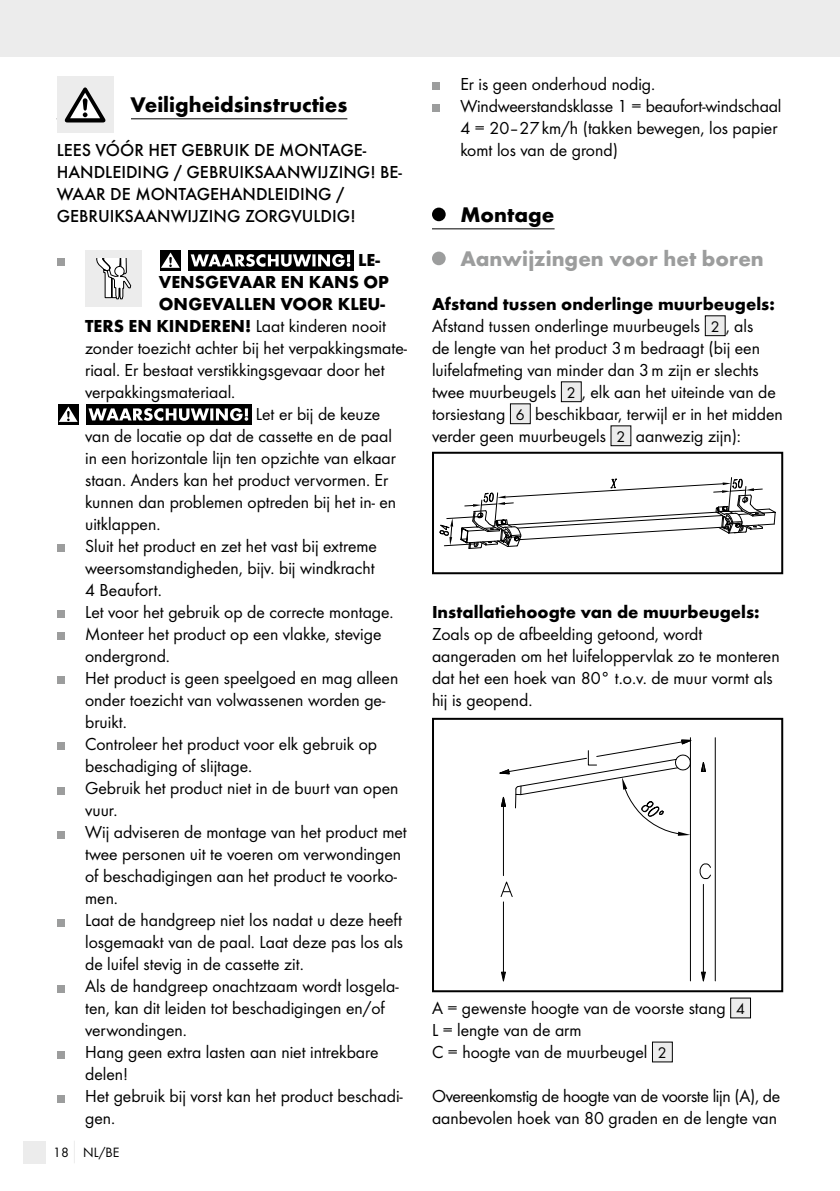
<style>
.page{position:relative;width:840px;height:1191px;background:#fff}
.page>*{position:absolute;margin:0;border:0;box-sizing:border-box;transform-origin:0 0}
.t1{font:700 22px "Futura";color:#000}
.t2{font:700 22px "Futura";color:#9c9d9d}
.t3{font:18px/22px "Futura Boo";color:#000}
.t4{font:500 18px/22px "Futura";color:#000}
.t5{font:700 18px/22px "Futura";color:#000}
.t6{font:18px/22px "Futura Boo";letter-spacing:-.02em;color:#000}
.t7{font:14px "Futura Boo";color:#000}
.s1{font-family:"Futura";font-weight:700}
.s2{font-size:16px}
</style>
<div class="page">
<div style="left:0;top:0;width:839px;height:57px;background:#ececec"></div>
<div style="left:23px;top:1140px;width:22px;height:23px;background:#ececec"></div>
<svg style="left:74px;top:1141px;width:1px;height:22px"></svg>
<hr style="left:57px;top:118px;width:290px;height:1px;background:#000">
<div style="left:113px;top:77px;width:17px;height:56px;background:#fff"></div>
<div style="left:57px;top:77px;width:56px;height:56px;background:#ececec"></div>
<svg style="left:65px;top:87px;width:40px;height:35px"></svg>
<div style="left:57px;top:258px;width:7px;height:8px;background:#9c9d9d"></div>
<div style="left:85px;top:250px;width:57px;height:57px;background:#ececec"></div>
<svg style="left:96px;top:258px;width:35px;height:41px"></svg>
<div style="left:160px;top:250px;width:21px;height:20px;background:#000"></div>
<svg style="left:161px;top:252px;width:19px;height:16px"></svg>
<div style="left:188px;top:250px;width:165px;height:20px;background:#000"></div>
<svg style="left:190px;top:254px;width:160px;height:13px"></svg>
<div style="left:58px;top:404px;width:20px;height:20px;background:#000"></div>
<svg style="left:59px;top:406px;width:19px;height:16px"></svg>
<div style="left:86px;top:404px;width:165px;height:20px;background:#000"></div>
<svg style="left:88px;top:408px;width:160px;height:13px"></svg>
<div style="left:57px;top:544px;width:7px;height:8px;background:#9c9d9d"></div>
<div style="left:57px;top:610px;width:7px;height:8px;background:#9c9d9d"></div>
<div style="left:57px;top:632px;width:7px;height:8px;background:#9c9d9d"></div>
<div style="left:57px;top:676px;width:7px;height:8px;background:#9c9d9d"></div>
<div style="left:57px;top:742px;width:7px;height:8px;background:#9c9d9d"></div>
<div style="left:57px;top:786px;width:7px;height:8px;background:#9c9d9d"></div>
<div style="left:57px;top:830px;width:7px;height:8px;background:#9c9d9d"></div>
<div style="left:57px;top:918px;width:7px;height:8px;background:#9c9d9d"></div>
<div style="left:57px;top:984px;width:7px;height:8px;background:#9c9d9d"></div>
<div style="left:57px;top:1050px;width:7px;height:8px;background:#9c9d9d"></div>
<div style="left:57px;top:1094px;width:7px;height:8px;background:#9c9d9d"></div>
<hr style="left:432px;top:228px;width:122px;height:1px;background:#000">
<div style="left:432px;top:82px;width:7px;height:8px;background:#9c9d9d"></div>
<div style="left:432px;top:104px;width:7px;height:8px;background:#9c9d9d"></div>
<div style="left:432px;top:208px;width:13px;height:13px;background:#000;border-radius:50%"></div>
<div style="left:432px;top:252px;width:13px;height:13px;background:#9c9d9d;border-radius:50%"></div>
<div style="left:705px;top:316px;width:19px;height:20px;background:#ececec"></div>
<div style="left:704px;top:315px;width:21px;height:21px;border:1px solid #000"></div>
<div style="left:561px;top:382px;width:20px;height:20px;background:#ececec"></div>
<div style="left:560px;top:381px;width:21px;height:21px;border:1px solid #000"></div>
<div style="left:510px;top:404px;width:20px;height:20px;background:#ececec"></div>
<div style="left:509px;top:403px;width:21px;height:21px;border:1px solid #000"></div>
<div style="left:610px;top:426px;width:20px;height:20px;background:#ececec"></div>
<svg style="left:439px;top:477px;width:336px;height:72px"></svg>
<div style="left:432px;top:452px;width:350px;height:122px;border:2px solid #000"></div>
<hr style="left:714px;top:737px;width:1px;height:244px;background:#000">
<hr style="left:689px;top:737px;width:1px;height:244px;background:#000">
<hr style="left:503px;top:902px;width:1px;height:79px;background:#000">
<hr style="left:702px;top:884px;width:1px;height:97px;background:#000">
<svg style="left:501px;top:971px;width:5px;height:10px"></svg>
<svg style="left:700px;top:971px;width:5px;height:10px"></svg>
<svg style="left:500px;top:881px;width:12px;height:16px"></svg>
<hr style="left:503px;top:797px;width:1px;height:78px;background:#000">
<svg style="left:699px;top:863px;width:11px;height:16px"></svg>
<svg style="left:700px;top:762px;width:5px;height:10px"></svg>
<svg style="left:499px;top:739px;width:193px;height:97px"></svg>
<div style="left:432px;top:718px;width:350px;height:274px;border:2px solid #000"></div>
<div style="left:730px;top:998px;width:20px;height:20px;background:#ececec"></div>
<div style="left:652px;top:1042px;width:20px;height:20px;background:#ececec"></div>
<p class="t1" style="left:130px;top:91px;width:218px">Veiligheidsinstructies</p>
<p class="t4" style="left:57px;top:139px;width:346px">LEES VÓÓR HET GEBRUIK DE MONTAGE-HANDLEIDING / GEBRUIKSAANWIJZING! BE-WAAR DE MONTAGEHANDLEIDING / GEBRUIKSAANWIJZING ZORGVULDIG!</p>
<p class="t5" style="left:159px;top:249px;width:231px;text-indent:199px">LE-<br>VENSGEVAAR EN KANS OP<br>ONGEVALLEN VOOR KLEU-</p>
<p class="t3" style="left:85px;top:315px;width:302px"><span class="s1">TERS EN KINDEREN!</span> Laat kinderen nooit</p>
<p class="t3" style="left:85px;top:337px;width:323px">zonder toezicht achter bij het verpakkingsmate-</p>
<p class="t3" style="left:85px;top:359px;width:301px">riaal. Er bestaat verstikkingsgevaar door het</p>
<p class="t3" style="left:85px;top:381px;width:152px">verpakkingsmateriaal.</p>
<p class="t3" style="left:256px;top:403px;width:126px">Let er bij de keuze</p>
<p class="t3" style="left:85px;top:425px;width:308px">van de locatie op dat de cassette en de paal</p>
<p class="t3" style="left:85px;top:447px;width:312px">in een horizontale lijn ten opzichte van elkaar</p>
<p class="t3" style="left:85px;top:469px;width:304px">staan. Anders kan het product vervormen. Er</p>
<p class="t3" style="left:85px;top:491px;width:312px">kunnen dan problemen optreden bij het in- en</p>
<p class="t3" style="left:85px;top:513px;width:77px">uitklappen.</p>
<p class="t3" style="left:85px;top:535px;width:293px">Sluit het product en zet het vast bij extreme</p>
<p class="t3" style="left:85px;top:557px;width:291px">weersomstandigheden, bijv. bij windkracht</p>
<p class="t3" style="left:85px;top:579px;width:78px">4 Beaufort.</p>
<p class="t3" style="left:85px;top:601px;width:310px">Let voor het gebruik op de correcte montage.</p>
<p class="t3" style="left:85px;top:623px;width:298px">Monteer het product op een vlakke, stevige</p>
<p class="t3" style="left:85px;top:645px;width:86px">ondergrond.</p>
<p class="t3" style="left:85px;top:667px;width:314px">Het product is geen speelgoed en mag alleen</p>
<p class="t3" style="left:85px;top:689px;width:301px">onder toezicht van volwassenen worden ge-</p>
<p class="t3" style="left:85px;top:711px;width:43px">bruikt.</p>
<p class="t3" style="left:85px;top:733px;width:293px">Controleer het product voor elk gebruik op</p>
<p class="t3" style="left:85px;top:755px;width:168px">beschadiging of slijtage.</p>
<p class="t3" style="left:85px;top:777px;width:314px">Gebruik het product niet in de buurt van open</p>
<p class="t3" style="left:85px;top:799px;width:34px">vuur.</p>
<p class="t3" style="left:85px;top:821px;width:323px">Wij adviseren de montage van het product met</p>
<p class="t3" style="left:85px;top:843px;width:317px">twee personen uit te voeren om verwondingen</p>
<p class="t3" style="left:85px;top:865px;width:313px">of beschadigingen aan het product te voorko-</p>
<p class="t3" style="left:85px;top:887px;width:34px">men.</p>
<p class="t3" style="left:85px;top:909px;width:318px">Laat de handgreep niet los nadat u deze heeft</p>
<p class="t3" style="left:85px;top:931px;width:319px">losgemaakt van de paal. Laat deze pas los als</p>
<p class="t3" style="left:85px;top:953px;width:220px">de luifel stevig in de cassette zit.</p>
<p class="t3" style="left:85px;top:975px;width:315px">Als de handgreep onachtzaam wordt losgela-</p>
<p class="t3" style="left:85px;top:997px;width:301px">ten, kan dit leiden tot beschadigingen en/of</p>
<p class="t3" style="left:85px;top:1019px;width:103px">verwondingen.</p>
<p class="t3" style="left:85px;top:1041px;width:295px">Hang geen extra lasten aan niet intrekbare</p>
<p class="t3" style="left:85px;top:1063px;width:44px">delen!</p>
<p class="t3" style="left:85px;top:1085px;width:319px">Het gebruik bij vorst kan het product beschadi-</p>
<p class="t3" style="left:85px;top:1107px;width:32px">gen.</p>
<p class="t7" style="left:53px;top:1144px;width:67px">18 NL/BE</p>
<p class="t3" style="left:460px;top:73px;width:322px">Er is geen onderhoud nodig.<br>Windweerstandsklasse 1 = beaufort-windschaal 4 = 20–27km/h (takken bewegen, los papier komt los van de grond)</p>
<p class="t1" style="left:460px;top:201px;width:96px">Montage</p>
<p class="t2" style="left:460px;top:245px;width:305px">Aanwijzingen voor het boren</p>
<p class="t5" style="left:432px;top:293px;width:344px">Afstand tussen onderlinge muurbeugels:</p>
<p class="t3" style="left:432px;top:315px;width:352px">Afstand tussen onderlinge muurbeugels <span class="s2">2</span> , als<br>de lengte van het product 3m bedraagt (bij een luifelafmeting van minder dan 3m zijn er slechts twee muurbeugels <span class="s2">2</span> , elk aan het uiteinde van de torsiestang <span class="s2">6</span> beschikbaar, terwijl er in het midden verder geen muurbeugels <span class="s2">2</span> aanwezig zijn):</p>
<p class="t5" style="left:432px;top:601px;width:329px">Installatiehoogte van de muurbeugels:</p>
<p class="t3" style="left:432px;top:623px;width:349px">Zoals op de afbeelding getoond, wordt aangeraden om het luifeloppervlak zo te monteren dat het een hoek van 80° t.o.v. de muur vormt als hij is geopend.</p>
<p class="t3" style="left:432px;top:997px;width:314px">A = gewenste hoogte van de voorste stang <span class="s2">4<br></span>L = lengte van de arm<br>C = hoogte van de muurbeugel <span class="s2">2</span></p>
<p class="t6" style="left:432px;top:1085px;width:349px">Overeenkomstig de hoogte van de voorste lijn (A), de aanbevolen hoek van 80 graden en de lengte van</p>
</div>
